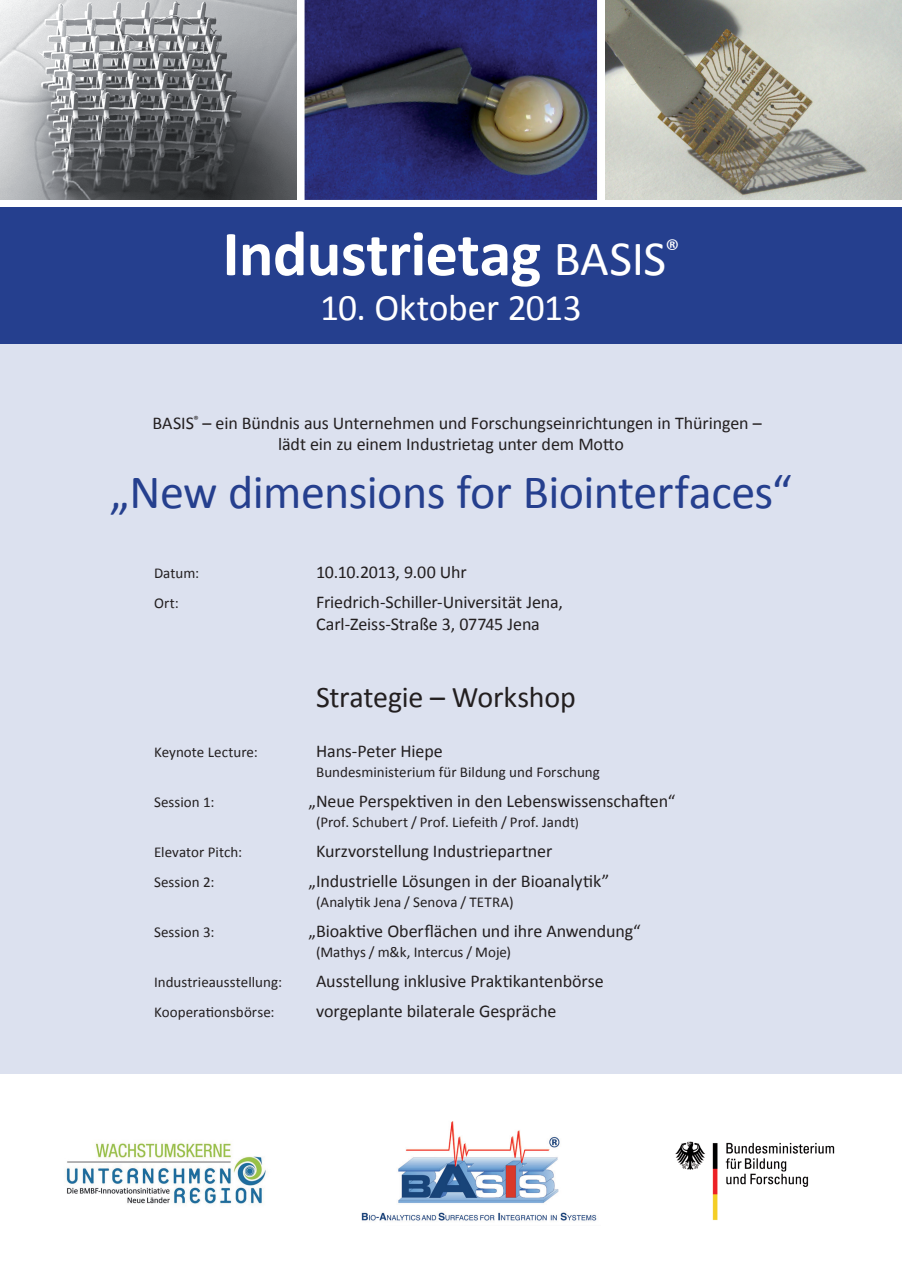
<style>
.page{position:relative;width:902px;height:1272px;background:#fff}
.page>*{position:absolute;margin:0;border:0;box-sizing:border-box;transform-origin:0 0}
.t1{font:700 64.5px "Calibri";letter-spacing:-.01em;color:#fff}
.t2{font:48px "Calibri";letter-spacing:-.015em;color:#253f8e}
.t3{font:37.5px "Calibri";letter-spacing:-.01em;color:#fff}
.t4{font:30px "Calibri";letter-spacing:-.01em;color:#231f20}
.t5{font:18px/21.6px "Calibri";letter-spacing:-.005em;color:#231f20}
.t6{font:15px "Calibri";letter-spacing:.005em;color:#231f20}
.s1{font-weight:400;font-size:49.5px}
.s2{font-size:13.5px}
</style>
<div class="page">
<img style="left:0;top:0;width:297px;height:200px">
<img style="left:304px;top:0;width:293px;height:200px">
<img style="left:605px;top:0;width:296px;height:200px">
<div style="left:0;top:207px;width:901px;height:866px;background:#dce1ef"></div>
<div style="left:0;top:208px;width:901px;height:136px;background:#253f8e"></div>
<img style="left:361px;top:1121px;width:236px;height:100px">
<img style="left:66px;top:1142px;width:201px;height:63px">
<img style="left:675px;top:1141px;width:160px;height:80px">
<h1 class="t1" style="left:222px;top:212px;width:458px">Industrietag <span class="s1">BASIS</span><sup>®</sup></h1>
<h3 class="t3" style="left:320px;top:284px;width:263px">10. Oktober 2013</h3>
<p class="t5" style="left:278px;top:412px;width:485px;line-height:21px;text-indent:-126px">BASIS<sup>®</sup> – ein Bündnis aus Unternehmen und Forschungseinrichtungen in Thüringen – lädt ein zu einem Industrietag unter dem Motto</p>
<h2 class="t2" style="left:110px;top:461px;width:683px">„New dimensions for Biointerfaces“</h2>
<p class="t6" style="left:154px;top:564px;width:47px">Datum:</p>
<p class="t5" style="left:316px;top:561px;width:152px">10.10.2013, 9.00 Uhr</p>
<p class="t6" style="left:154px;top:594px;width:26px">Ort:</p>
<p class="t5" style="left:316px;top:591px;width:248px">Friedrich-Schiller-Universität Jena,<br>Carl-Zeiss-Straße 3, 07745 Jena</p>
<h3 class="t4" style="left:316px;top:678px;width:261px">Strategie – Workshop</h3>
<p class="t6" style="left:154px;top:742px;width:105px">Keynote Lecture:</p>
<p class="t5" style="left:316px;top:740px;width:128px">Hans-Peter Hiepe</p>
<p class="t6" style="left:316px;top:762px;width:285px">Bundesministerium für Bildung und Forschung</p>
<p class="t6" style="left:154px;top:792px;width:62px">Session 1:</p>
<p class="t5" style="left:308px;top:790px;width:368px">„Neue Perspektiven in den Lebenswissenschaften“</p>
<p class="t6" style="left:316px;top:812px;width:264px">(Prof. Schubert / Prof. Liefeith / Prof. Jandt<span class="s2">)</span></p>
<p class="t6" style="left:154px;top:842px;width:90px">Elevator Pitch:</p>
<p class="t5" style="left:316px;top:840px;width:238px">Kurzvorstellung Industriepartner</p>
<p class="t6" style="left:154px;top:872px;width:62px">Session 2:</p>
<p class="t5" style="left:308px;top:870px;width:302px">„Industrielle Lösungen in der Bioanalytik”</p>
<p class="t6" style="left:316px;top:892px;width:199px">(Analytik Jena / Senova / TETRA)</p>
<p class="t6" style="left:154px;top:922px;width:62px">Session 3:</p>
<p class="t5" style="left:308px;top:920px;width:333px">„Bioaktive Oberflächen und ihre Anwendung“</p>
<p class="t6" style="left:316px;top:942px;width:196px">(Mathys / m&amp;k, Intercus / Moje)</p>
<p class="t6" style="left:154px;top:972px;width:130px">Industrieausstellung:</p>
<p class="t5" style="left:316px;top:970px;width:289px">Ausstellung inklusive Praktikantenbörse</p>
<p class="t6" style="left:154px;top:1002px;width:122px">Kooperationsbörse:</p>
<p class="t5" style="left:316px;top:1000px;width:242px">vorgeplante bilaterale Gespräche</p>
</div>
